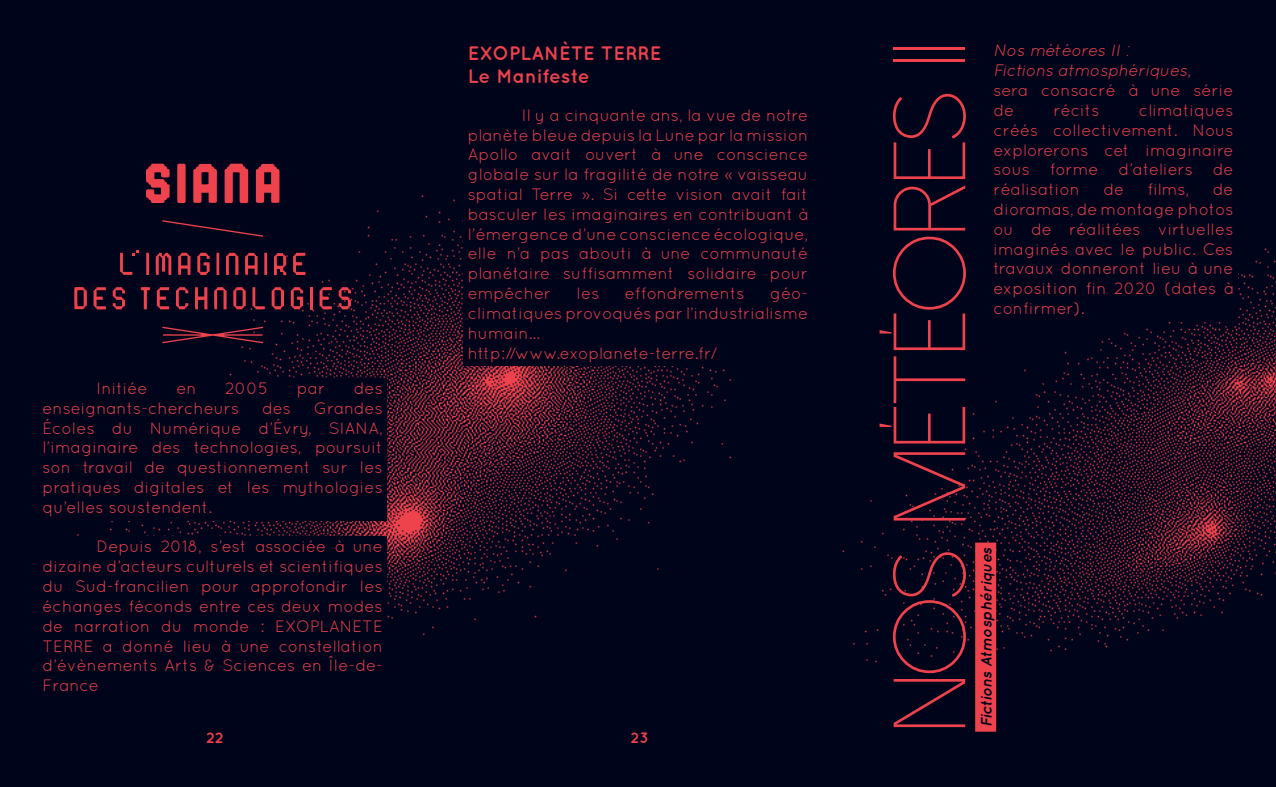
<style>
.page{position:relative;width:1276px;height:787px;background:#fff}
.page>*{position:absolute;margin:0;border:0;box-sizing:border-box;transform-origin:0 0}
.t1{font:300 102px "Dolce Vita";color:#ee434d}
.t2{font:700 19.5px/23.4px "Quicksand";color:#ee434d}
.t3{font:16.5px/19.8px "Quicksand";color:#ee434d;text-align:justify}
.t4{font:italic 16.5px/19.8px "Quicksand";color:#ee434d}
.t5{font:italic 700 15.3px "Quicksand";letter-spacing:-.005em;color:#00041b}
.t6{font:700 15px "Quicksand";color:#ee434d}
.s1{font-style:normal}
</style>
<div class="page">
<img style="left:1px;top:0;width:1275px;height:787px">
<img style="left:0;top:0;width:1px;height:787px">
<div style="left:201px;top:728px;width:27px;height:18px;background:#00041b"></div>
<div style="left:626px;top:728px;width:27px;height:18px;background:#00041b"></div>
<svg style="left:225px;top:164px;width:23px;height:39px"></svg>
<svg style="left:146px;top:164px;width:24px;height:39px"></svg>
<svg style="left:162px;top:327px;width:101px;height:16px;background:#381226"></svg>
<svg style="left:177px;top:164px;width:10px;height:39px"></svg>
<svg style="left:156px;top:253px;width:15px;height:22px"></svg>
<svg style="left:74px;top:287px;width:13px;height:22px"></svg>
<svg style="left:178px;top:253px;width:12px;height:22px"></svg>
<svg style="left:245px;top:253px;width:12px;height:22px"></svg>
<svg style="left:195px;top:287px;width:12px;height:22px"></svg>
<svg style="left:274px;top:253px;width:12px;height:22px"></svg>
<svg style="left:291px;top:287px;width:12px;height:22px"></svg>
<svg style="left:272px;top:287px;width:12px;height:22px"></svg>
<svg style="left:233px;top:287px;width:13px;height:22px"></svg>
<svg style="left:197px;top:253px;width:13px;height:22px"></svg>
<svg style="left:226px;top:253px;width:13px;height:22px"></svg>
<svg style="left:162px;top:220px;width:101px;height:17px;background:#12081e"></svg>
<svg style="left:214px;top:287px;width:12px;height:22px"></svg>
<svg style="left:113px;top:287px;width:12px;height:22px"></svg>
<svg style="left:94px;top:287px;width:12px;height:22px"></svg>
<svg style="left:157px;top:287px;width:12px;height:22px"></svg>
<svg style="left:319px;top:287px;width:13px;height:22px"></svg>
<svg style="left:339px;top:287px;width:12px;height:22px"></svg>
<svg style="left:293px;top:253px;width:12px;height:22px"></svg>
<svg style="left:176px;top:287px;width:12px;height:22px"></svg>
<svg style="left:141px;top:287px;width:9px;height:22px"></svg>
<svg style="left:252px;top:287px;width:13px;height:22px"></svg>
<hr style="left:310px;top:287px;width:3px;height:22px;background:#ee434d">
<svg style="left:146px;top:253px;width:3px;height:22px"></svg>
<svg style="left:216px;top:253px;width:3px;height:22px"></svg>
<svg style="left:264px;top:253px;width:3px;height:22px"></svg>
<svg style="left:120px;top:250px;width:18px;height:25px"></svg>
<svg style="left:193px;top:164px;width:24px;height:39px"></svg>
<svg style="left:256px;top:164px;width:23px;height:39px"></svg>
<div style="left:38px;top:378px;width:349px;height:142px;background:#00041b"></div>
<div style="left:43px;top:377px;width:340px;height:21px;background:#00041b"></div>
<div style="left:38px;top:536px;width:349px;height:162px;background:#00041b"></div>
<div style="left:468px;top:43px;width:199px;height:21px;background:#00041b"></div>
<div style="left:468px;top:68px;width:122px;height:18px;background:#00041b"></div>
<div style="left:463px;top:105px;width:349px;height:241px;background:#00041b"></div>
<div style="left:463px;top:343px;width:349px;height:23px;background:#00041b"></div>
<div style="left:975px;top:542px;width:21px;height:189px;background:#ee434d"></div>
<div style="left:989px;top:41px;width:248px;height:23px;background:#00041b"></div>
<div style="left:989px;top:60px;width:248px;height:24px;background:#00041b"></div>
<div style="left:989px;top:80px;width:248px;height:241px;background:#00041b"></div>
<p class="t3" style="left:97px;top:378px;width:53px">Initiée</p>
<p class="t3" style="left:176px;top:378px;width:22px">en</p>
<p class="t3" style="left:225px;top:378px;width:45px">2005</p>
<p class="t3" style="left:297px;top:378px;width:30px">par</p>
<p class="t3" style="left:354px;top:378px;width:30px">des</p>
<p class="t3" style="left:43px;top:398px;width:198px">enseignants-chercheurs</p>
<p class="t3" style="left:262px;top:398px;width:30px">des</p>
<p class="t3" style="left:43px;top:398px;width:342px;text-indent:271px">Grandes Écoles du Numérique d’Évry, SIANA, l’imaginaire des technologies, poursuit son travail de questionnement sur les pratiques digitales et les mythologies qu’elles soustendent.</p>
<p class="t3" style="left:43px;top:536px;width:342px;text-indent:54px">Depuis 2018, s’est associée à une dizaine d’acteurs culturels et scientifiques du Sud-francilien pour approfondir les échanges féconds entre ces deux modes de narration du monde : EXOPLANETE TERRE a donné lieu à une constellation d’évènements Arts &amp; Sciences en Île-de-France</p>
<p class="t2" style="left:468px;top:40px;width:195px">EXOPLANÈTE TERRE<br>Le Manifeste</p>
<p class="t3" style="left:468px;top:105px;width:342px;text-indent:54px">Il y a cinquante ans, la vue de notre planète bleue depuis la Lune par la mission Apollo avait ouvert à une conscience globale sur la fragilité de notre « vaisseau spatial Terre ». Si cette vision avait fait basculer les imaginaires en contribuant à l’émergence d’une conscience écologique, elle n’a pas abouti à une communauté planétaire suffisamment solidaire pour empêcher</p>
<p class="t3" style="left:468px;top:283px;width:342px;text-align:left;text-indent:302px">géo&shy;climatiques provoqués par l’industrialisme humain…<br>http://www.exoplanete-terre.fr/</p>
<p class="t3" style="left:576px;top:283px;width:25px">les</p>
<p class="t3" style="left:625px;top:283px;width:121px">effondrements</p>
<p class="t6" style="left:206px;top:728px;width:19px">22</p>
<p class="t6" style="left:630px;top:728px;width:19px">23</p>
<h1 class="t1" style="left:879px;top:731px;width:690px;rotate:-90deg">NOS MÉTÉORES II</h1>
<p class="t4" style="left:993px;top:41px;width:241px">Nos météores II :<br>Fictions atmosphériques<span class="s1">,<br>sera consacré à une série de</span></p>
<p class="t3" style="left:1053px;top:100px;width:48px">récits</p>
<p class="t3" style="left:993px;top:100px;width:241px;text-indent:145px">climatiques créés collectivement. Nous explorerons cet imaginaire sous forme d’ateliers de réalisation</p>
<p class="t3" style="left:993px;top:179px;width:241px;text-indent:219px">de dioramas, de montage photos ou de réalitées virtuelles imaginés avec le public. Ces travaux donneront lieu à une exposition fin 2020 (dates à confirmer).</p>
<p class="t3" style="left:1103px;top:179px;width:22px">de</p>
<p class="t3" style="left:1147px;top:179px;width:43px">films,</p>
<p class="t5" style="left:977px;top:727px;width:181px;rotate:-90deg">Fictions Atmosphériques</p>
</div>
